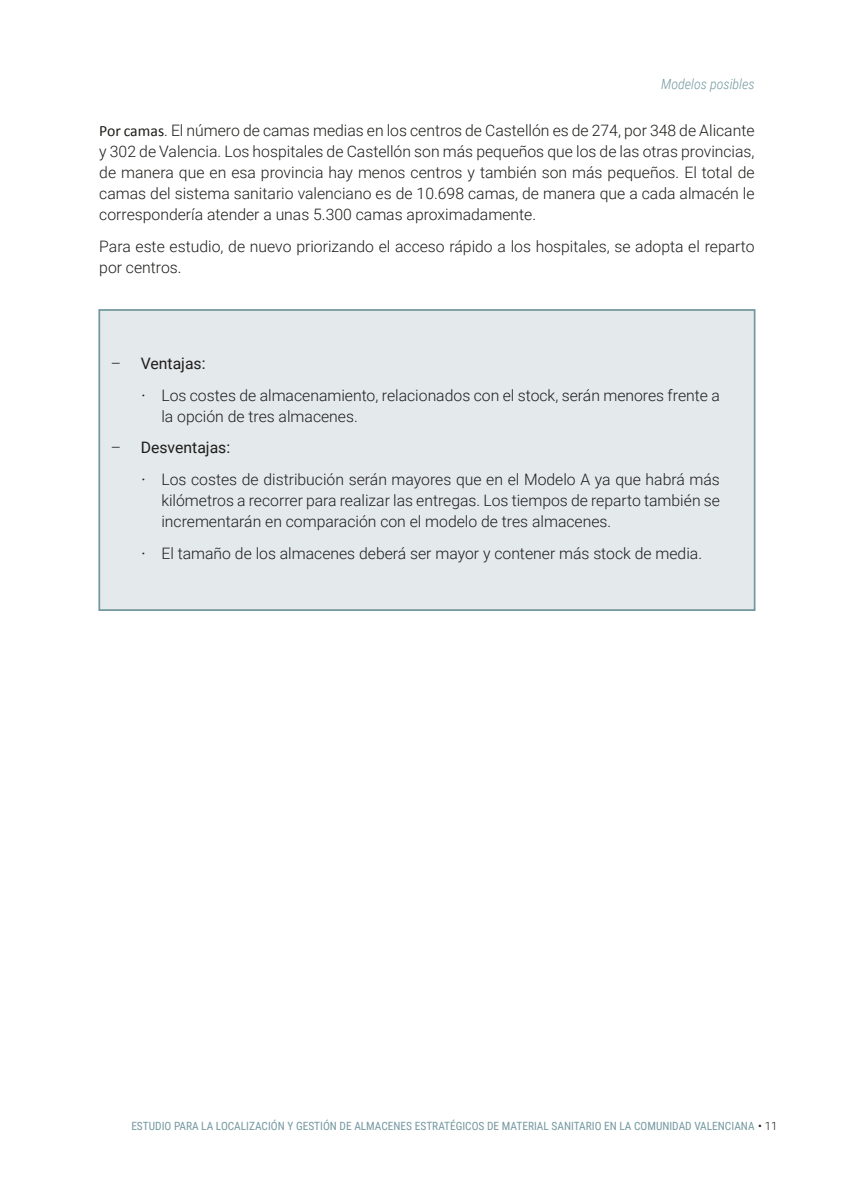
<style>
.page{position:relative;width:844px;height:1191px;background:#fff}
.page>*{position:absolute;margin:0;border:0;box-sizing:border-box;transform-origin:0 0}
.t1{font:300 15.75px/21px "Roboto";color:#1d1d1b}
.t2{font:italic 300 14px "Roboto Condensed";color:#7498a0}
.t3{font:11.38px "Roboto Condensed";color:#7498a0}
.s1{font-family:"Calibri";font-weight:400}
.s2{font-weight:400}
.s3{font-family:"Roboto";color:#1d1d1b}
.s4{font-family:"Roboto";font-weight:300;color:#1d1d1b}
</style>
<div class="page">
<div style="left:99px;top:310px;width:655px;height:300px;background:#e4e9ec"></div>
<div style="left:98px;top:309px;width:657px;height:302px;border:2px solid #7498a0"></div>
<p class="t2" style="left:661px;top:74px;width:95px">Modelos posibles</p>
<p class="t1" style="left:99px;top:119px;width:656px;text-align:justify"><span class="s1">Por camas</span>. El número de camas medias en los centros de Castellón es de 274, por 348 de Alicante y 302 de Valencia. Los hospitales de Castellón son más pequeños que los de las otras provincias, de manera que en esa provincia hay menos centros y también son más pequeños. El total de camas del sistema sanitario valenciano es de 10.698 camas, de manera que a cada almacén le correspondería atender a unas 5.300 camas aproximadamente.</p>
<p class="t1" style="left:99px;top:235px;width:656px">Para este estudio, de nuevo priorizando el acceso rápido a los hospitales, se adopta el reparto por centros.</p>
<p class="t1" style="left:141px;top:346px;width:579px;line-height:31.8px;text-indent:-31px">– <span class="s2">Ventajas:<br>·</span> Los costes de almacenamiento, relacionados con el stock, serán menores frente a</p>
<p class="t1" style="left:161px;top:405px;width:198px">la opción de tres almacenes.</p>
<p class="t1" style="left:141px;top:431px;width:579px;line-height:31.8px;text-indent:-31px">– <span class="s2">Desventajas:<br>·</span> Los costes de distribución serán mayores que en el Modelo A ya que habrá más</p>
<p class="t1" style="left:161px;top:489px;width:560px">kilómetros a recorrer para realizar las entregas. Los tiempos de reparto también se incrementarán en comparación con el modelo de tres almacenes.</p>
<p class="t1" style="left:141px;top:542px;width:562px"><span class="s2">·</span> El tamaño de los almacenes deberá ser mayor y contener más stock de media.</p>
<p class="t3" style="left:131px;top:1118px;width:647px">ESTUDIO PARA LA LOCALIZACIÓN Y GESTIÓN DE ALMACENES ESTRATÉGICOS DE MATERIAL SANITARIO EN LA COMUNIDAD VALENCIANA <span class="s3">•</span> <span class="s4">11</span></p>
</div>
